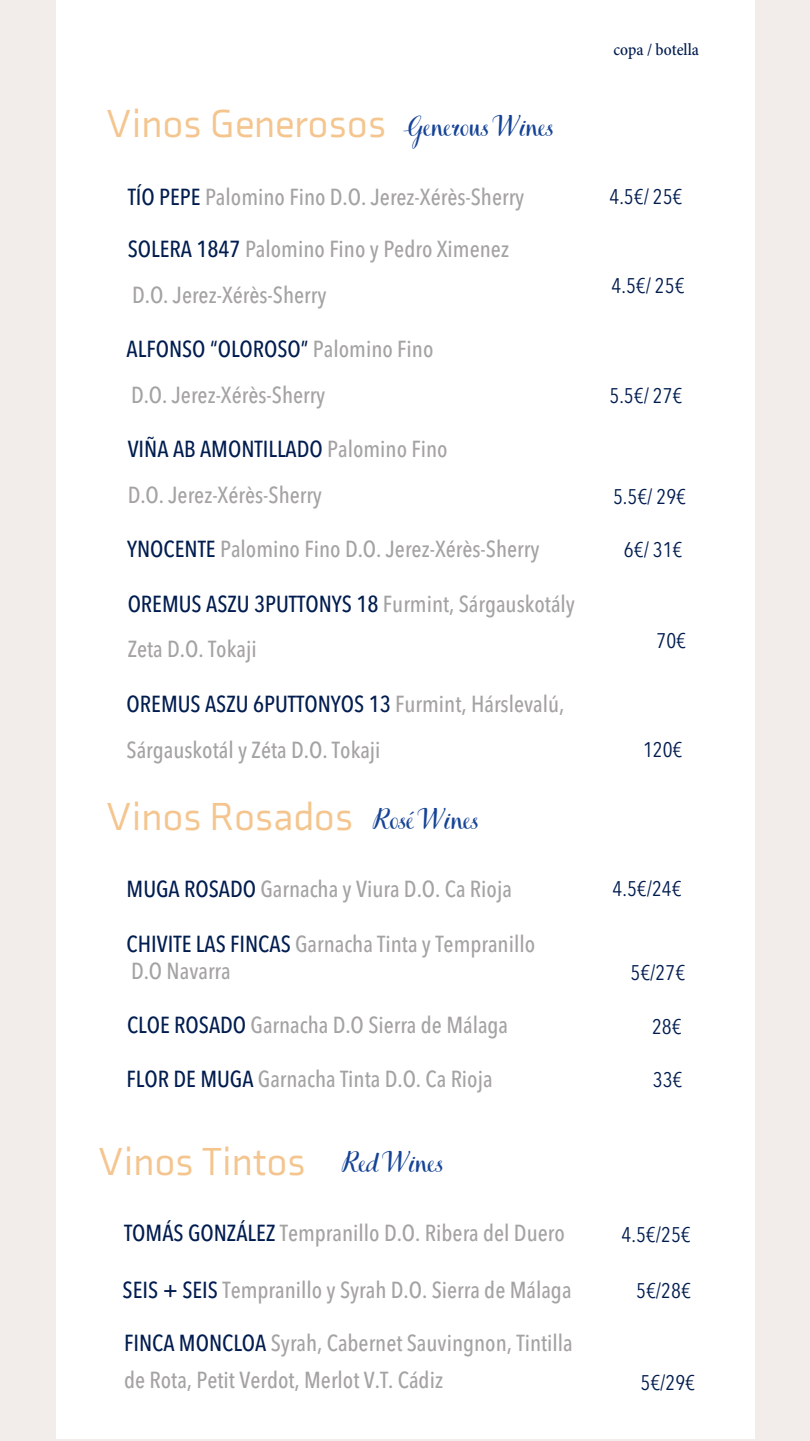
<style>
.page{position:relative;width:810px;height:1441px;background:#fff}
.page>*{position:absolute;margin:0;border:0;box-sizing:border-box;transform-origin:0 0}
.t1{font:40px "Axia";color:#f4c58e}
.t2{font:500 condensed 23px/45.8px "Avenir Next LT Pro";color:#a4a2a3}
.t3{font:condensed 21px "Avenir Next LT Pro";color:#001c4f}
.t4{font:500 condensed 17.2px "Minion Pro";color:#001c4f}
.s1{font-family:"Books Script";font-size:30px;color:#154396}
.s2{color:#001c4f}
</style>
<div class="page">
<div style="left:0;top:0;width:810px;height:1440px;background:#f2edeb"></div>
<div style="left:56px;top:0;width:698px;height:1438px;background:#fff"></div>
<h1 class="t1" style="left:106px;top:100px;width:450px">Vinos Generosos <span class="s1">Generous Wines</span></h1>
<p class="t4" style="left:613px;top:42px;width:87px">copa / botella</p>
<p class="t2" style="left:128px;top:176px;width:398px"><span class="s2">TÍO PEPE</span> Palomino Fino D.O. Jerez-Xérès-Sherry</p>
<p class="t3" style="left:610px;top:188px;width:74px">4.5€/ 25€</p>
<p class="t2" style="left:128px;top:228px;width:383px"><span class="s2">SOLERA 1847</span> Palomino Fino y Pedro Ximenez<br>D.O. Jerez-Xérès-Sherry</p>
<p class="t2" style="left:127px;top:328px;width:308px"><span class="s2">ALFONSO “OLOROSO”</span> Palomino Fino<br>D.O. Jerez-Xérès-Sherry</p>
<p class="t2" style="left:128px;top:428px;width:322px"><span class="s2">VIÑA AB AMONTILLADO</span> Palomino Fino<br>D.O. Jerez-Xérès-Sherry</p>
<p class="t3" style="left:612px;top:277px;width:74px">4.5€/ 25€</p>
<p class="t3" style="left:610px;top:386px;width:74px">5.5€/ 27€</p>
<p class="t3" style="left:613px;top:488px;width:74px">5.5€/ 29€</p>
<p class="t2" style="left:127px;top:528px;width:414px"><span class="s2">YNOCENTE</span> Palomino Fino D.O. Jerez-Xérès-Sherry</p>
<p class="t3" style="left:624px;top:540px;width:60px">6€/ 31€</p>
<p class="t2" style="left:128px;top:582px;width:449px"><span class="s2">OREMUS ASZU 3PUTTONYS 18</span> Furmint, Sárgauskotály<br>Zeta D.O. Tokaji</p>
<p class="t3" style="left:656px;top:631px;width:31px">70€</p>
<p class="t2" style="left:127px;top:683px;width:439px"><span class="s2">OREMUS ASZU 6PUTTONYOS 13</span> Furmint, Hárslevalú,<br>Sárgauskotál y Zéta D.O. Tokaji</p>
<h1 class="t1" style="left:106px;top:792px;width:375px">Vinos Rosados <span class="s1">Rosé Wines</span></h1>
<p class="t3" style="left:643px;top:741px;width:41px">120€</p>
<p class="t2" style="left:127px;top:868px;width:387px"><span class="s2">MUGA ROSADO</span> Garnacha y Viura D.O. Ca Rioja</p>
<p class="t3" style="left:613px;top:880px;width:71px">4.5€/24€</p>
<p class="t2" style="left:127px;top:932px;width:410px;line-height:27px"><span class="s2">CHIVITE LAS FINCAS</span> Garnacha Tinta y Tempranillo<br>D.O Navarra</p>
<p class="t3" style="left:631px;top:963px;width:56px">5€/27€</p>
<p class="t2" style="left:127px;top:1003px;width:383px"><span class="s2">CLOE ROSADO</span> Garnacha D.O Sierra de Málaga</p>
<p class="t3" style="left:652px;top:1018px;width:31px">28€</p>
<p class="t2" style="left:127px;top:1058px;width:368px"><span class="s2">FLOR DE MUGA</span> Garnacha Tinta D.O. Ca Rioja</p>
<p class="t3" style="left:653px;top:1070px;width:31px">33€</p>
<h1 class="t1" style="left:98px;top:1137px;width:347px">Vinos Tintos <span class="s1">Red Wines</span></h1>
<p class="t2" style="left:124px;top:1211px;width:442px"><span class="s2">TOMÁS GONZÁLEZ</span> Tempranillo D.O. Ribera del Duero</p>
<p class="t3" style="left:622px;top:1225px;width:71px">4.5€/25€</p>
<p class="t2" style="left:123px;top:1268px;width:450px"><span class="s2">SEIS + SEIS</span> Tempranillo y Syrah D.O. Sierra de Málaga</p>
<p class="t3" style="left:636px;top:1281px;width:56px">5€/28€</p>
<p class="t2" style="left:124px;top:1326px;width:450px;line-height:36.8px"><span class="s2">FINCA MONCLOA</span> Syrah, Cabernet Sauvingnon, Tintilla de Rota, Petit Verdot, Merlot V.T. Cádiz</p>
<p class="t3" style="left:640px;top:1373px;width:56px">5€/29€</p>
</div>
